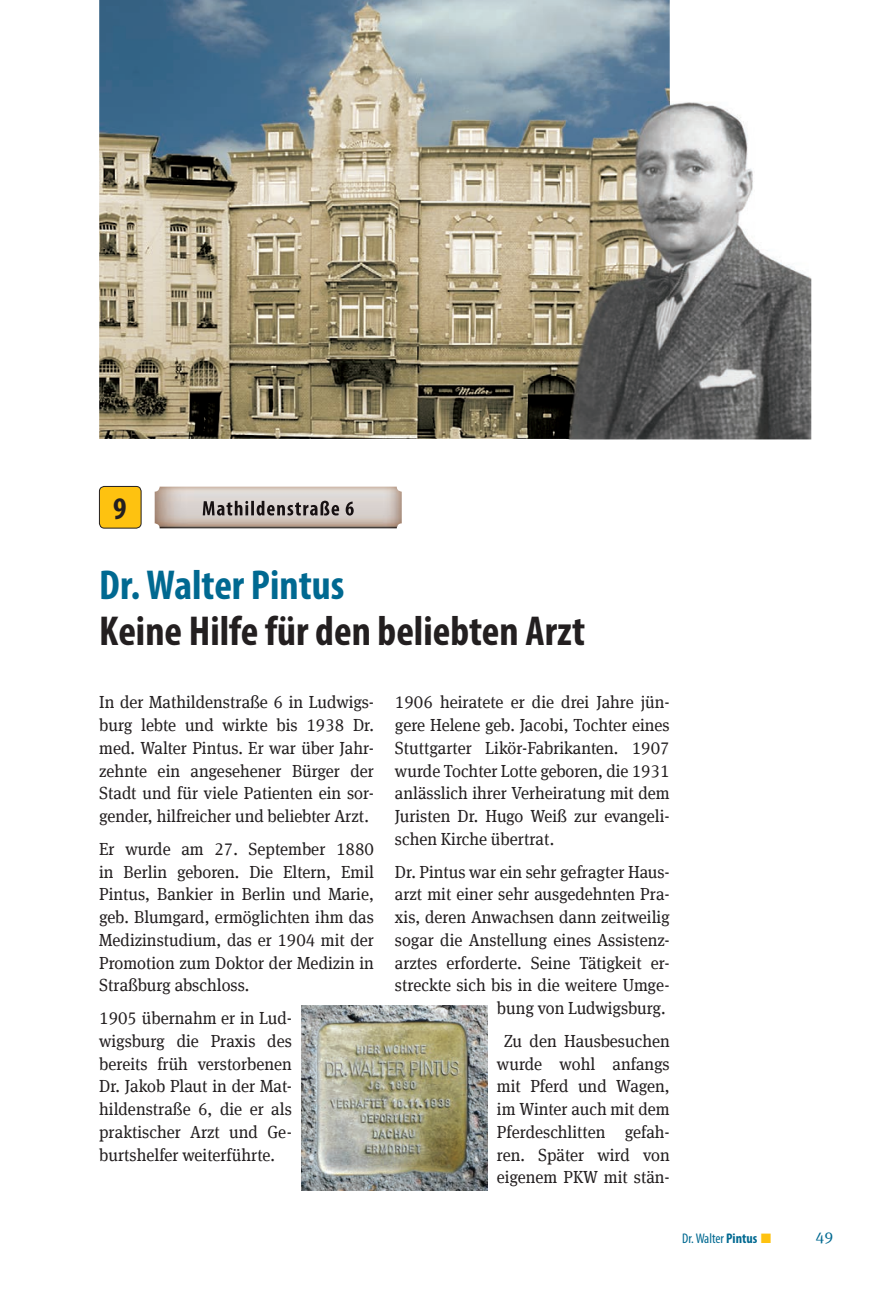
<style>
.page{position:relative;width:893px;height:1290px;background:#fff}
.page>*{position:absolute;margin:0;border:0;box-sizing:border-box;transform-origin:0 0}
.t1{font:700 condensed 42px "Myriad Pro";color:#231f20}
.t2{font:700 condensed 42px "Myriad Pro";color:#006991}
.t3{font:700 condensed 31.5px "Myriad Pro";color:#231f20}
.t4{font:17.5px/22.8px "Meta Serif Offc";color:#231f20;text-align:justify;scale:.95 1}
.t5{font:15.75px "Meta Serif Offc";color:#006991}
.t6{font:condensed 14px "Myriad Pro";color:#006991}
.s1{font-weight:700}
.s2{font-family:"European Pi Three";font-stretch:normal;font-size:15.75px;color:#fec210}
</style>
<div class="page">
<img style="left:99px;top:0;width:571px;height:439px">
<img style="left:670px;top:102px;width:141px;height:337px">
<img style="left:567px;top:102px;width:103px;height:337px">
<div style="left:99px;top:486px;width:42px;height:42px;background:#fec210;border-radius:5px"></div>
<div style="left:99px;top:486px;width:42px;height:42px;border:1px solid #231f20;border-radius:5px"></div>
<img style="left:155px;top:487px;width:247px;height:41px">
<img style="left:203px;top:501px;width:151px;height:14px">
<img style="left:302px;top:1005px;width:185px;height:186px">
<h2 class="t3" style="left:113px;top:489px;width:15px">9</h2>
<h1 class="t2" style="left:99px;top:559px;width:247px">Dr. Walter Pintus</h1>
<h1 class="t1" style="left:99px;top:604px;width:487px">Keine Hilfe für den beliebten Arzt</h1>
<p class="t4" style="left:99px;top:691px;width:291px">In der Mathildenstraße 6 in Ludwigs&shy;burg lebte und wirkte bis 1938 Dr. med. Walter Pintus. Er war über Jahr&shy;zehnte ein angesehener Bürger der Stadt und für viele Patienten ein sor&shy;gender, hilfreicher und beliebter Arzt.</p>
<p class="t4" style="left:99px;top:837px;width:291px">Er wurde am 27. September 1880 in Berlin geboren. Die Eltern, Emil Pintus, Bankier in Berlin und Marie, geb. Blumgard, ermöglichten ihm das Medizinstudium, das er 1904 mit der Promotion zum Doktor der Medizin in Straßburg abschloss.</p>
<p class="t4" style="left:99px;top:1006px;width:204px">1905 übernahm er in Lud&shy;wigsburg die Praxis des bereits früh verstorbenen Dr. Jakob Plaut in der Mat&shy;hildenstraße 6, die er als praktischer Arzt und Ge&shy;burtshelfer weiterführte.</p>
<p class="t4" style="left:395px;top:691px;width:291px">1906 heiratete er die drei Jahre jün&shy;gere Helene geb. Jacobi, Tochter eines Stuttgarter Likör-Fabrikanten. 1907 wurde Tochter Lotte geboren, die 1931 anlässlich ihrer Verheiratung mit dem Juristen Dr. Hugo Weiß zur evangeli&shy;schen Kirche übertrat.</p>
<p class="t4" style="left:395px;top:860px;width:291px;text-align:right">Dr. Pintus war ein sehr gefragter Haus&shy;arzt mit einer sehr ausgedehnten Pra&shy;xis, deren Anwachsen dann zeitweilig sogar die Anstellung eines Assistenz&shy;arztes erforderte. Seine Tätigkeit er&shy;streckte sich bis in die weitere Umge&shy;bung von Ludwigsburg.</p>
<p class="t4" style="left:497px;top:1029px;width:183px;text-align:center">Zu den Hausbesuchen wurde wohl anfangs mit Pferd und Wagen, im Winter auch mit dem<br>Pferdeschlitten gefah&shy;ren. Später wird von eigenem PKW mit stän-</p>
<p class="t6" style="left:682px;top:1230px;width:91px">Dr. Walter <span class="s1">Pintus</span> <span class="s2">K</span></p>
<p class="t5" style="left:815px;top:1228px;width:19px">49</p>
</div>
